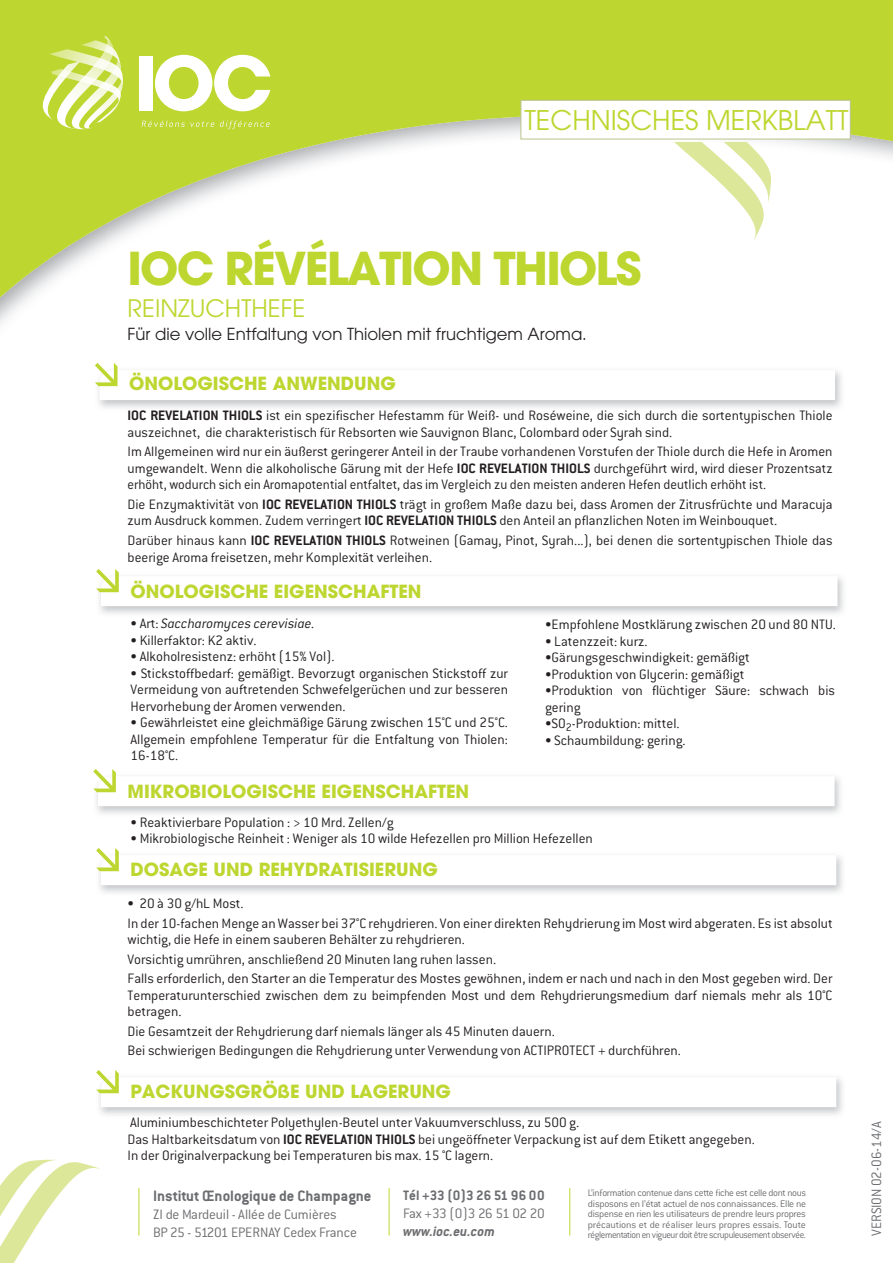
<style>
.page{position:relative;width:893px;height:1263px;background:#fff}
.page>*{position:absolute;margin:0;border:0;box-sizing:border-box;transform-origin:0 0}
.t1{font:700 45px "Avant Garde LT";letter-spacing:-.04em;color:#bed630}
.t2{font:27px "Avant Garde LT";color:#bed630}
.t3{font:24px "Avant Garde LT";color:#bed630}
.t4{font:700 18px "Avant Garde LT";color:#bed630}
.t5{font:16.5px "Avant Garde LT";color:#231f20}
.t6{font:700 16.5px "Conduit ITC";color:#6c6d70}
.t7{font:300 15px/16.5px "Conduit ITC";color:#231f20}
.t8{font:300 15px/18px "Conduit ITC";letter-spacing:-.01em;color:#6c6d70}
.t9{font:italic 300 15px "Conduit ITC";color:#231f20}
.t10{font:700 15px "Conduit ITC";color:#6c6d70}
.t11{font:300 15px "Conduit ITC";letter-spacing:-.03em;color:#6c6d70}
.t12{font:italic 700 15px "Conduit ITC";color:#6c6d70}
.t13{font:300 10.5px/10.5px "Conduit ITC";letter-spacing:-.035em;color:#6c6d70;text-align:justify}
.s1{font-weight:700}
.s2{font-style:normal}
</style>
<div class="page">
<svg style="left:0;top:0;width:893px;height:324px"></svg>
<svg style="left:0;top:1160px;width:100px;height:103px"></svg>
<hr style="left:139px;top:1188px;width:1px;height:47px;background:#bed630">
<hr style="left:389px;top:1188px;width:1px;height:47px;background:#bed630">
<hr style="left:569px;top:1188px;width:1px;height:47px;background:#bed630">
<img style="left:674px;top:142px;width:92px;height:100px">
<img style="left:724px;top:142px;width:47px;height:62px">
<svg style="left:520px;top:100px;width:331px;height:40px"></svg>
<svg style="left:39px;top:35px;width:84px;height:97px"></svg>
<svg style="left:142px;top:121px;width:72px;height:6px"></svg>
<svg style="left:220px;top:121px;width:50px;height:8px"></svg>
<div style="left:139px;top:56px;width:14px;height:54px;background:#fff"></div>
<svg style="left:155px;top:55px;width:115px;height:56px"></svg>
<svg style="left:95px;top:363px;width:740px;height:37px"></svg>
<svg style="left:96px;top:848px;width:740px;height:37px"></svg>
<svg style="left:96px;top:1070px;width:740px;height:37px"></svg>
<svg style="left:93px;top:769px;width:742px;height:37px"></svg>
<svg style="left:96px;top:569px;width:741px;height:37px"></svg>
<h2 class="t2" style="left:524px;top:104px;width:326px">TECHNISCHES MERKBLATT</h2>
<h1 class="t1" style="left:128px;top:239px;width:515px">IOC RÉVÉLATION THIOLS</h1>
<h3 class="t3" style="left:128px;top:294px;width:179px">REINZUCHTHEFE</h3>
<p class="t5" style="left:128px;top:325px;width:461px">Für die volle Entfaltung von Thiolen mit fruchtigem Aroma.</p>
<p class="t4" style="left:129px;top:372px;width:268px">ÖNOLOGISCHE ANWENDUNG</p>
<p class="t7" style="left:128px;top:408px;width:706px"><span class="s1">IOC REVELATION THIOLS</span> ist ein spezifischer Hefestamm für Weiß- und Roséweine, die sich durch die sortentypischen Thiole auszeichnet, die charakteristisch für Rebsorten wie Sauvignon Blanc, Colombard oder Syrah sind.</p>
<p class="t7" style="left:128px;top:444px;width:707px;text-align:justify">Im Allgemeinen wird nur ein äußerst geringerer Anteil in der Traube vorhandenen Vorstufen der Thiole durch die Hefe in Aromen umgewandelt. Wenn die alkoholische Gärung mit der Hefe <span class="s1">IOC REVELATION THIOLS</span> durchgeführt wird, wird dieser Prozentsatz erhöht, wodurch sich ein Aromapotential entfaltet, das im Vergleich zu den meisten anderen Hefen deutlich erhöht ist.</p>
<p class="t7" style="left:128px;top:496px;width:706px">Die Enzymaktivität von <span class="s1">IOC REVELATION THIOLS</span> trägt in großem Maße dazu bei, dass Aromen der Zitrusfrüchte und Maracuja zum Ausdruck kommen. Zudem verringert <span class="s1">IOC REVELATION THIOLS</span> den Anteil an pflanzlichen Noten im Weinbouquet.</p>
<p class="t7" style="left:128px;top:532px;width:707px">Darüber hinaus kann <span class="s1">IOC REVELATION THIOLS</span> Rotweinen (Gamay, Pinot, Syrah...), bei denen die sortentypischen Thiole das beerige Aroma freisetzen, mehr Komplexität verleihen.</p>
<p class="t4" style="left:130px;top:579px;width:293px">ÖNOLOGISCHE EIGENSCHAFTEN</p>
<p class="t9" style="left:130px;top:615px;width:186px"><span class="s2">• Art:</span> Saccharomyces cerevisiae.</p>
<p class="t7" style="left:130px;top:632px;width:128px">• Killerfaktor: K2 aktiv.</p>
<p class="t7" style="left:130px;top:648px;width:206px">• Alkoholresistenz: erhöht (15% Vol).</p>
<p class="t7" style="left:130px;top:665px;width:379px;text-align:justify">• Stickstoffbedarf: gemäßigt. Bevorzugt organischen Stickstoff zur Vermeidung von auftretenden Schwefelgerüchen und zur besseren Hervorhebung der Aromen verwenden.</p>
<p class="t7" style="left:130px;top:714px;width:379px;text-align:justify">• Gewährleistet eine gleichmäßige Gärung zwischen 15°C und 25°C.<br>Allgemein empfohlene Temperatur für die Entfaltung von Thiolen:<br>16-18°C.</p>
<p class="t4" style="left:128px;top:779px;width:343px">MIKROBIOLOGISCHE EIGENSCHAFTEN</p>
<p class="t7" style="left:545px;top:616px;width:292px">•Empfohlene Mostklärung zwischen 20 und 80 NTU.</p>
<p class="t7" style="left:545px;top:633px;width:104px">• Latenzzeit: kurz.</p>
<p class="t7" style="left:545px;top:649px;width:206px">•Gärungsgeschwindigkeit: gemäßigt</p>
<p class="t7" style="left:545px;top:666px;width:201px">•Produktion von Glycerin: gemäßigt</p>
<p class="t7" style="left:545px;top:682px;width:292px">•Produktion von flüchtiger Säure: schwach bis gering</p>
<p class="t7" style="left:545px;top:715px;width:136px">•SO<sub>2</sub>-Produktion: mittel.</p>
<p class="t7" style="left:545px;top:732px;width:142px">• Schaumbildung: gering.</p>
<p class="t7" style="left:130px;top:814px;width:265px">• Reaktivierbare Population : &gt; 10 Mrd. Zellen/g</p>
<p class="t7" style="left:130px;top:830px;width:464px">• Mikrobiologische Reinheit : Weniger als 10 wilde Hefezellen pro Million Hefezellen</p>
<p class="t4" style="left:130px;top:858px;width:309px">DOSAGE UND REHYDRATISIERUNG</p>
<p class="t7" style="left:128px;top:894px;width:707px;line-height:19.5px">• 20 à 30 g/hL Most.<br>In der 10-fachen Menge an Wasser bei 37°C rehydrieren. Von einer direkten Rehydrierung im Most wird abgeraten. Es ist absolut</p>
<p class="t7" style="left:128px;top:930px;width:706px;line-height:19.5px">wichtig, die Hefe in einem sauberen Behälter zu rehydrieren.<br>Vorsichtig umrühren, anschließend 20 Minuten lang ruhen lassen.<br>Falls erforderlich, den Starter an die Temperatur des Mostes gewöhnen, indem er nach und nach in den Most gegeben wird. Der</p>
<p class="t7" style="left:128px;top:987px;width:706px">Temperaturunterschied zwischen dem zu beimpfenden Most und dem Rehydrierungsmedium darf niemals mehr als 10°C betragen.</p>
<p class="t7" style="left:128px;top:1021px;width:555px;line-height:19.5px">Die Gesamtzeit der Rehydrierung darf niemals länger als 45 Minuten dauern.<br>Bei schwierigen Bedingungen die Rehydrierung unter Verwendung von ACTIPROTECT + durchführen.</p>
<p class="t4" style="left:130px;top:1080px;width:322px">PACKUNGSGRÖßE UND LAGERUNG</p>
<p class="t7" style="left:128px;top:1114px;width:629px">Aluminiumbeschichteter Polyethylen-Beutel unter Vakuumverschluss, zu 500 g.<br>Das Haltbarkeitsdatum von <span class="s1">IOC REVELATION THIOLS</span> bei ungeöffneter Verpackung ist auf dem Etikett angegeben.<br>In der Originalverpackung bei Temperaturen bis max. 15 °C lagern.</p>
<p class="t6" style="left:153px;top:1186px;width:220px">Institut Œnologique de Champagne</p>
<p class="t8" style="left:153px;top:1205px;width:205px">ZI de Mardeuil - Allée de Cumières<br>BP 25 - 51201 EPERNAY Cedex France</p>
<p class="t10" style="left:403px;top:1186px;width:143px">Tél +33 (0)3 26 51 96 00</p>
<p class="t11" style="left:403px;top:1205px;width:143px">Fax +33 (0)3 26 51 02 20</p>
<p class="t12" style="left:403px;top:1222px;width:93px">www.ioc.eu.com</p>
<p class="t13" style="left:588px;top:1188px;width:220px">L’information contenue dans cette fiche est celle dont nous disposons en l’état actuel de nos connaissances. Elle ne dispense en rien les utilisateurs de prendre leurs propres précautions et de réaliser leurs propres essais. Toute réglementationenvigueurdoitêtrescrupuleusementobservée.</p>
<p class="t8" style="left:867px;top:1235px;width:116px;rotate:-90deg">VERSION 02-06-14/A</p>
</div>
